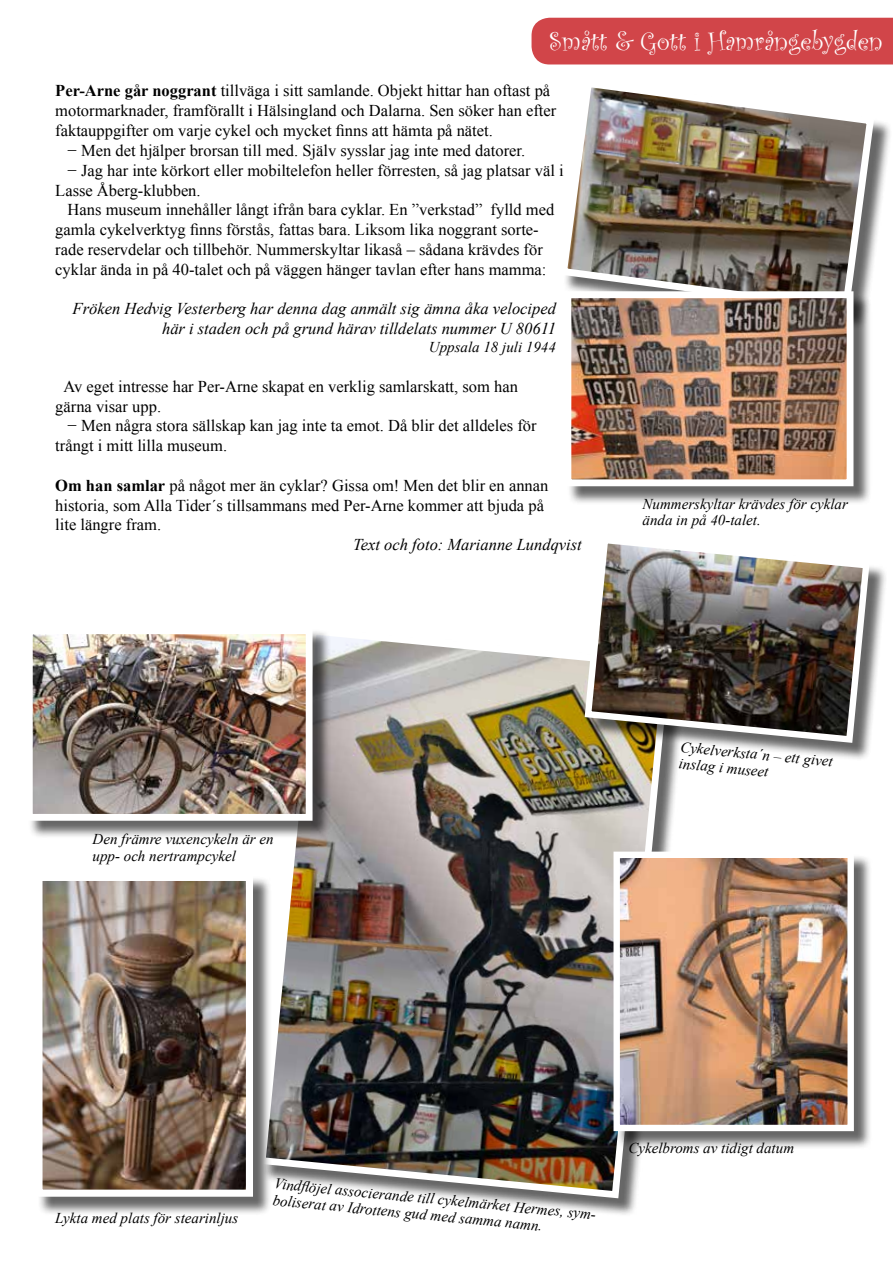
<style>
.page{position:relative;width:893px;height:1263px;background:#fff}
.page>*{position:absolute;margin:0;border:0;box-sizing:border-box;transform-origin:0 0}
.t1{font:27px "Curlz";color:#fff}
.t2{font:16.5px/19.8px "Times New Roman";color:#000}
.t3{font:italic 16.5px/19.8px "Times New Roman";color:#000;text-align:right}
.t4{font:italic 15px/16.5px "Times New Roman";color:#000}
.s1{font-weight:700}
</style>
<div class="page">
<div style="left:261px;top:630px;width:427px;height:587px;background:#000;opacity:.6"></div>
<img style="left:261px;top:630px;width:413px;height:572px">
<div style="left:531px;top:18px;width:362px;height:46px;background:#d14549"></div>
<div style="left:587px;top:539px;width:301px;height:222px;background:#000;opacity:.6"></div>
<img style="left:581px;top:539px;width:292px;height:207px">
<div style="left:28px;top:630px;width:303px;height:209px;background:#000;opacity:.6"></div>
<img style="left:34px;top:635px;width:271px;height:178px">
<div style="left:26px;top:627px;width:287px;height:194px;border:7px solid #fff"></div>
<div style="left:616px;top:854px;width:256px;height:296px;background:#000;opacity:.6"></div>
<img style="left:620px;top:859px;width:227px;height:265px">
<div style="left:613px;top:852px;width:241px;height:279px;border:6px solid #fff"></div>
<div style="left:562px;top:82px;width:330px;height:249px;background:#000;opacity:.6"></div>
<img style="left:562px;top:82px;width:316px;height:234px">
<div style="left:567px;top:294px;width:305px;height:211px;background:#000;opacity:.6"></div>
<img style="left:572px;top:299px;width:273px;height:179px">
<div style="left:564px;top:291px;width:289px;height:195px;border:7px solid #fff"></div>
<div style="left:38px;top:876px;width:234px;height:339px;background:#000;opacity:.6"></div>
<img style="left:43px;top:882px;width:202px;height:307px">
<div style="left:35px;top:874px;width:218px;height:323px;border:7px solid #fff"></div>
<h1 class="t1" style="left:549px;top:22px;width:336px">Smått &amp; Gott i Hamrångebygden</h1>
<p class="t2" style="left:55px;top:81px;width:496px"><span class="s1">Per-Arne går noggrant</span> tillväga i sitt samlande. Objekt hittar han oftast på</p>
<p class="t2" style="left:55px;top:100px;width:503px">motormarknader, framförallt i Hälsingland och Dalarna. Sen söker han efter</p>
<p class="t2" style="left:55px;top:120px;width:439px">faktauppgifter om varje cykel och mycket finns att hämta på nätet.</p>
<p class="t2" style="left:68px;top:140px;width:459px">− Men det hjälper brorsan till med. Själv sysslar jag inte med datorer.</p>
<p class="t2" style="left:68px;top:160px;width:497px">− Jag har inte körkort eller mobiltelefon heller förresten, så jag platsar väl i</p>
<p class="t2" style="left:55px;top:180px;width:147px">Lasse Åberg-klubben.</p>
<p class="t2" style="left:68px;top:199px;width:488px">Hans museum innehåller långt ifrån bara cyklar. En ”verkstad” fylld med</p>
<p class="t2" style="left:55px;top:219px;width:485px">gamla cykelverktyg finns förstås, fattas bara. Liksom lika noggrant sorte-</p>
<p class="t2" style="left:55px;top:239px;width:489px">rade reservdelar och tillbehör. Nummerskyltar likaså – sådana krävdes för</p>
<p class="t2" style="left:55px;top:259px;width:493px">cyklar ända in på 40-talet och på väggen hänger tavlan efter hans mamma:</p>
<p class="t3" style="left:73px;top:298px;width:485px">Fröken Hedvig Vesterberg har denna dag anmält sig ämna åka velociped här i staden och på grund härav tilldelats nummer U 80611</p>
<p class="t4" style="left:429px;top:338px;width:129px">Uppsala 18 juli 1944</p>
<p class="t2" style="left:55px;top:376px;width:464px;text-indent:8px">Av eget intresse har Per-Arne skapat en verklig samlarskatt, som han gärna visar upp.</p>
<p class="t2" style="left:55px;top:415px;width:483px;text-indent:12px">− Men några stora sällskap kan jag inte ta emot. Då blir det alldeles för trångt i mitt lilla museum.</p>
<p class="t2" style="left:55px;top:475px;width:495px"><span class="s1">Om han samlar</span> på något mer än cyklar? Gissa om! Men det blir en annan historia, som Alla Tider´s tillsammans med Per-Arne kommer att bjuda på lite längre fram.</p>
<p class="t3" style="left:353px;top:534px;width:230px">Text och foto: Marianne Lundqvist</p>
<p class="t4" style="left:642px;top:495px;width:207px">Nummerskyltar krävdes för cyklar ända in på 40-talet.</p>
<p class="t4" style="left:93px;top:831px;width:183px">Den främre vuxencykeln är en upp- och nertrampcykel</p>
<p class="t4" style="left:681px;top:737px;width:154px;rotate:6deg">Cykelverksta´n – ett givet inslag i museet</p>
<p class="t4" style="left:55px;top:1209px;width:184px">Lykta med plats för stearinljus</p>
<p class="t4" style="left:276px;top:1173px;width:327px;rotate:6deg">Vindfl öjel associerande till cykelmärket Hermes, sym&shy;boliserat av Idrottens gud med samma namn.</p>
<p class="t4" style="left:628px;top:1139px;width:167px">Cykelbroms av tidigt datum</p>
</div>
